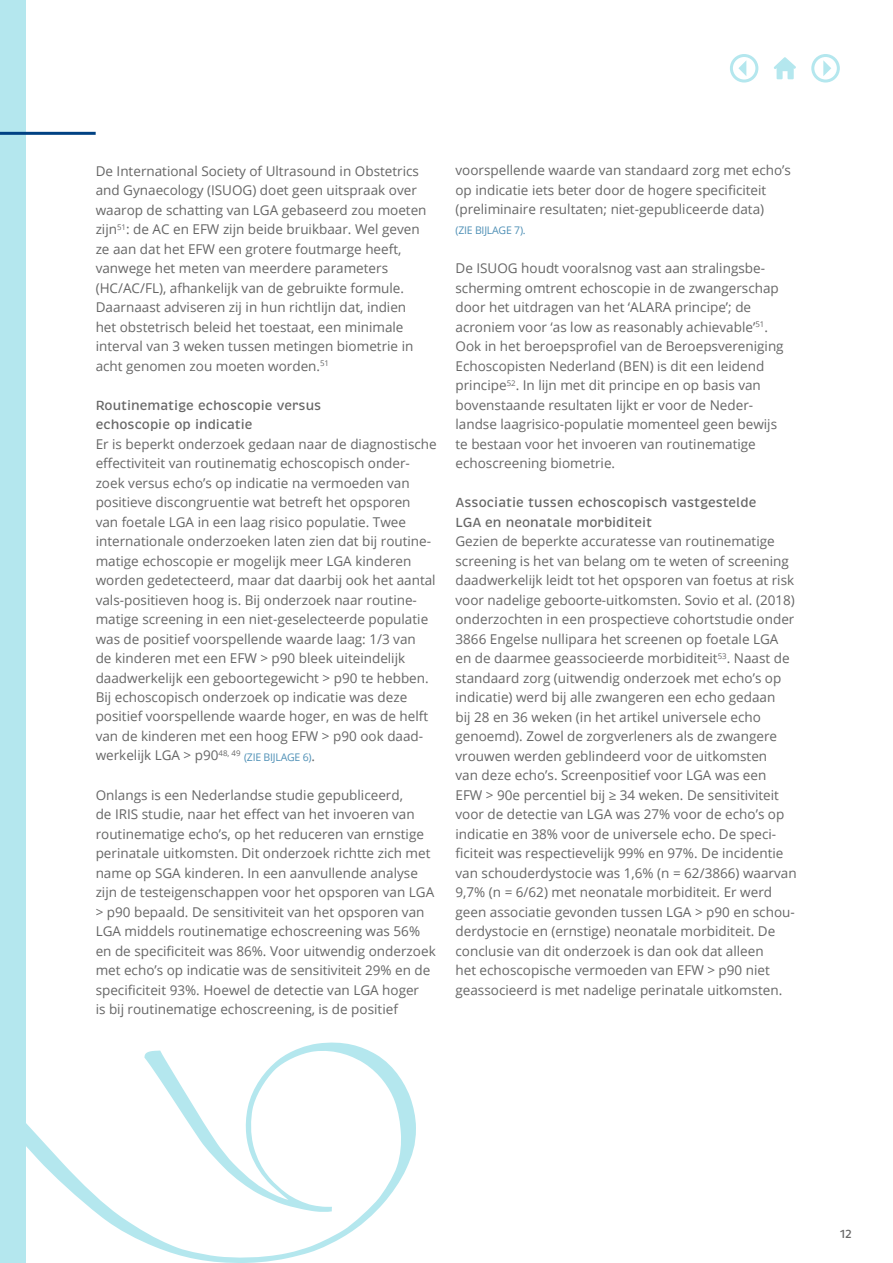
<style>
.page{position:relative;width:893px;height:1263px;background:#fff}
.page>*{position:absolute;margin:0;border:0;box-sizing:border-box;transform-origin:0 0}
.t1{font:13.5px/19.5px "Open Sans";color:#666}
.t2{font:500 13.5px/19.5px "Brevia";color:#666}
.t3{font:500 12px "Brevia";color:#666}
.t4{font:10.5px "Open Sans";letter-spacing:-.02em;color:#4f90b6}
.s1{font-size:10.5px;color:#4f90b6}
</style>
<div class="page">
<div style="left:0;top:0;width:26px;height:1263px;background:#b4e7ee"></div>
<svg style="left:26px;top:1042px;width:390px;height:221px"></svg>
<hr style="left:0;top:132px;width:96px;height:3px;background:#004183">
<div style="left:811px;top:54px;width:29px;height:29px;border:3px solid #b4e7ee;border-radius:50%"></div>
<svg style="left:823px;top:60px;width:8px;height:16px"></svg>
<div style="left:730px;top:54px;width:28px;height:29px;border:3px solid #b4e7ee;border-radius:50%"></div>
<svg style="left:738px;top:61px;width:8px;height:15px"></svg>
<svg style="left:774px;top:57px;width:22px;height:22px"></svg>
<p class="t1" style="left:96px;top:161px;width:332px">De International Society of Ultrasound in Obstetrics and Gynaecology (ISUOG) doet geen uitspraak over waarop de schatting van LGA gebaseerd zou moeten zijn<sup>51</sup>: de AC en EFW zijn beide bruikbaar. Wel geven ze aan dat het EFW een grotere foutmarge heeft, vanwege het meten van meerdere parameters (HC/AC/FL), afhankelijk van de gebruikte formule.<br>Daarnaast adviseren zij in hun richtlijn dat, indien het obstetrisch beleid het toestaat, een minimale interval van 3 weken tussen metingen biometrie in acht genomen zou moeten worden.<sup>51</sup></p>
<p class="t2" style="left:96px;top:395px;width:227px">Routinematige echoscopie versus echoscopie op indicatie</p>
<p class="t1" style="left:96px;top:433px;width:343px">Er is beperkt onderzoek gedaan naar de diagnostische effectiviteit van routinematig echoscopisch onder&shy;zoek versus echo’s op indicatie na vermoeden van positieve discongruentie wat betreft het opsporen<br>van foetale LGA in een laag risico populatie. Twee internationale onderzoeken laten zien dat bij routine&shy;matige echoscopie er mogelijk meer LGA kinderen worden gedetecteerd, maar dat daarbij ook het aantal vals-positieven hoog is. Bij onderzoek naar routine&shy;matige screening in een niet-geselecteerde populatie was de positief voorspellende waarde laag: 1/3 van<br>de kinderen met een EFW &gt; p90 bleek uiteindelijk daadwerkelijk een geboortegewicht &gt; p90 te hebben.<br>Bij echoscopisch onderzoek op indicatie was deze positief voorspellende waarde hoger, en was de helft van de kinderen met een hoog EFW &gt; p90 ook daad&shy;werkelijk LGA &gt; p90<sup>48,</sup> <sup>49</sup> <span class="s1">(ZIE BIJLAGE 6)</span>.</p>
<p class="t1" style="left:96px;top:785px;width:342px">Onlangs is een Nederlandse studie gepubliceerd,<br>de IRIS studie, naar het effect van het invoeren van routinematige echo’s, op het reduceren van ernstige perinatale uitkomsten. Dit onderzoek richtte zich met name op SGA kinderen. In een aanvullende analyse zijn de testeigenschappen voor het opsporen van LGA &gt; p90 bepaald. De sensitiviteit van het opsporen van LGA middels routinematige echoscreening was 56% en de specificiteit was 86%. Voor uitwendig onderzoek met echo’s op indicatie was de sensitiviteit 29% en de specificiteit 93%. Hoewel de detectie van LGA hoger<br>is bij routinematige echoscreening, is de positief</p>
<p class="t1" style="left:455px;top:160px;width:337px">voorspellende waarde van standaard zorg met echo’s op indicatie iets beter door de hogere specificiteit (preliminaire resultaten; niet-gepubliceerde data)</p>
<p class="t4" style="left:455px;top:223px;width:72px">(ZIE BIJLAGE 7).</p>
<p class="t1" style="left:455px;top:258px;width:330px">De ISUOG houdt vooralsnog vast aan stralingsbe&shy;scherming omtrent echoscopie in de zwangerschap door het uitdragen van het ‘ALARA principe’; de acroniem voor ‘as low as reasonably achievable’<sup>51</sup>.<br>Ook in het beroepsprofiel van de Beroepsvereniging Echoscopisten Nederland (BEN) is dit een leidend principe<sup>52</sup>. In lijn met dit principe en op basis van bovenstaande resultaten lijkt er voor de Neder&shy;landse laagrisico-populatie momenteel geen bewijs te bestaan voor het invoeren van routinematige echoscreening biometrie.</p>
<p class="t2" style="left:455px;top:493px;width:302px">Associatie tussen echoscopisch vastgestelde<br>LGA en neonatale morbiditeit</p>
<p class="t1" style="left:455px;top:531px;width:343px">Gezien de beperkte accuratesse van routinematige screening is het van belang om te weten of screening daadwerkelijk leidt tot het opsporen van foetus at risk voor nadelige geboorte-uitkomsten. Sovio et al. (2018) onderzochten in een prospectieve cohortstudie onder 3866 Engelse nullipara het screenen op foetale LGA en de daarmee geassocieerde morbiditeit<sup>53</sup>. Naast de standaard zorg (uitwendig onderzoek met echo’s op indicatie) werd bij alle zwangeren een echo gedaan<br>bij 28 en 36 weken (in het artikel universele echo genoemd). Zowel de zorgverleners als de zwangere vrouwen werden geblindeerd voor de uitkomsten<br>van deze echo’s. Screenpositief voor LGA was een EFW &gt; 90e percentiel bij ≥ 34 weken. De sensitiviteit voor de detectie van LGA was 27% voor de echo’s op indicatie en 38% voor de universele echo. De speci&shy;ficiteit was respectievelijk 99% en 97%. De incidentie van schouderdystocie was 1,6% (n = 62/3866) waarvan 9,7% (n = 6/62) met neonatale morbiditeit. Er werd geen associatie gevonden tussen LGA &gt; p90 en schou&shy;derdystocie en (ernstige) neonatale morbiditeit. De conclusie van dit onderzoek is dan ook dat alleen<br>het echoscopische vermoeden van EFW &gt; p90 niet geassocieerd is met nadelige perinatale uitkomsten.</p>
<p class="t3" style="left:840px;top:1227px;width:14px">12</p>
</div>
